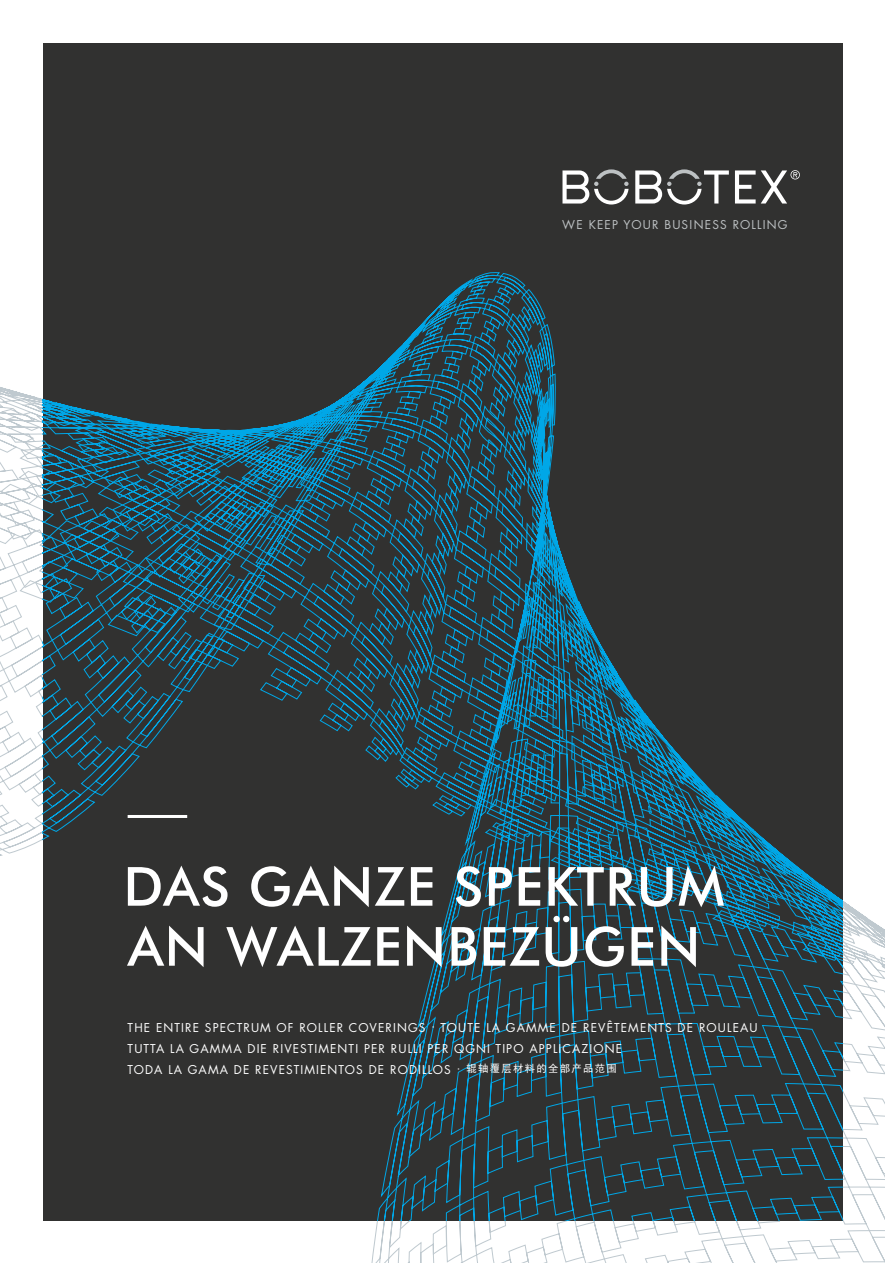
<style>
.page{position:relative;width:885px;height:1263px;background:#fff}
.page>*{position:absolute;margin:0;border:0;box-sizing:border-box;transform-origin:0 0}
.t1{font:500 54px/60px "Futura BT";letter-spacing:.02em;color:#fff}
.t2{font:11.85px/21px "Futura LT Pro";letter-spacing:.095em;color:#fff}
.t3{font:11.85px "Futura LT Pro";letter-spacing:.1em;color:#bdc1c3}
.s1{font-family:"Sim Hei";font-size:10.35px}
</style>
<div class="page">
<svg style="left:0;top:748px;width:43px;height:106px"></svg>
<svg style="left:0;top:636px;width:43px;height:112px"></svg>
<svg style="left:0;top:387px;width:43px;height:249px"></svg>
<svg style="left:842px;top:889px;width:42px;height:194px"></svg>
<svg style="left:367px;top:1083px;width:517px;height:180px"></svg>
<svg style="left:376px;top:1230px;width:508px;height:33px"></svg>
<div style="left:43px;top:43px;width:799px;height:1177px;background:#313130"></div>
<svg style="left:43px;top:748px;width:97px;height:92px"></svg>
<svg style="left:43px;top:636px;width:145px;height:112px"></svg>
<svg style="left:43px;top:399px;width:145px;height:237px"></svg>
<svg style="left:188px;top:380px;width:177px;height:351px"></svg>
<svg style="left:365px;top:292px;width:88px;height:518px"></svg>
<svg style="left:453px;top:272px;width:103px;height:388px"></svg>
<svg style="left:509px;top:506px;width:101px;height:154px"></svg>
<svg style="left:440px;top:660px;width:387px;height:229px"></svg>
<svg style="left:404px;top:889px;width:438px;height:194px"></svg>
<svg style="left:377px;top:1083px;width:465px;height:137px"></svg>
<hr style="left:128px;top:815px;width:59px;height:3px;background:#fff">
<svg style="left:735px;top:170px;width:64px;height:34px"></svg>
<svg style="left:562px;top:169px;width:66px;height:36px"></svg>
<svg style="left:635px;top:169px;width:93px;height:36px"></svg>
<p class="t3" style="left:562px;top:216px;width:227px">WE KEEP YOUR BUSINESS ROLLING</p>
<h1 class="t1" style="left:123px;top:856px;width:602px">DAS GANZE SPEKTRUM<br>AN WALZENBEZÜGEN</h1>
<p class="t2" style="left:128px;top:1017px;width:631px">THE ENTIRE SPECTRUM OF ROLLER COVERINGS · TOUTE LA GAMME DE REVÊTEMENTS DE ROULEAU<br>TUTTA LA GAMMA DIE RIVESTIMENTI PER RULLI PER QGNI TIPO APPLICAZIONE<br>TODA LA GAMA DE REVESTIMIENTOS DE RODILLOS · <span class="s1">辊轴覆层材料的全部产品范围</span></p>
</div>
